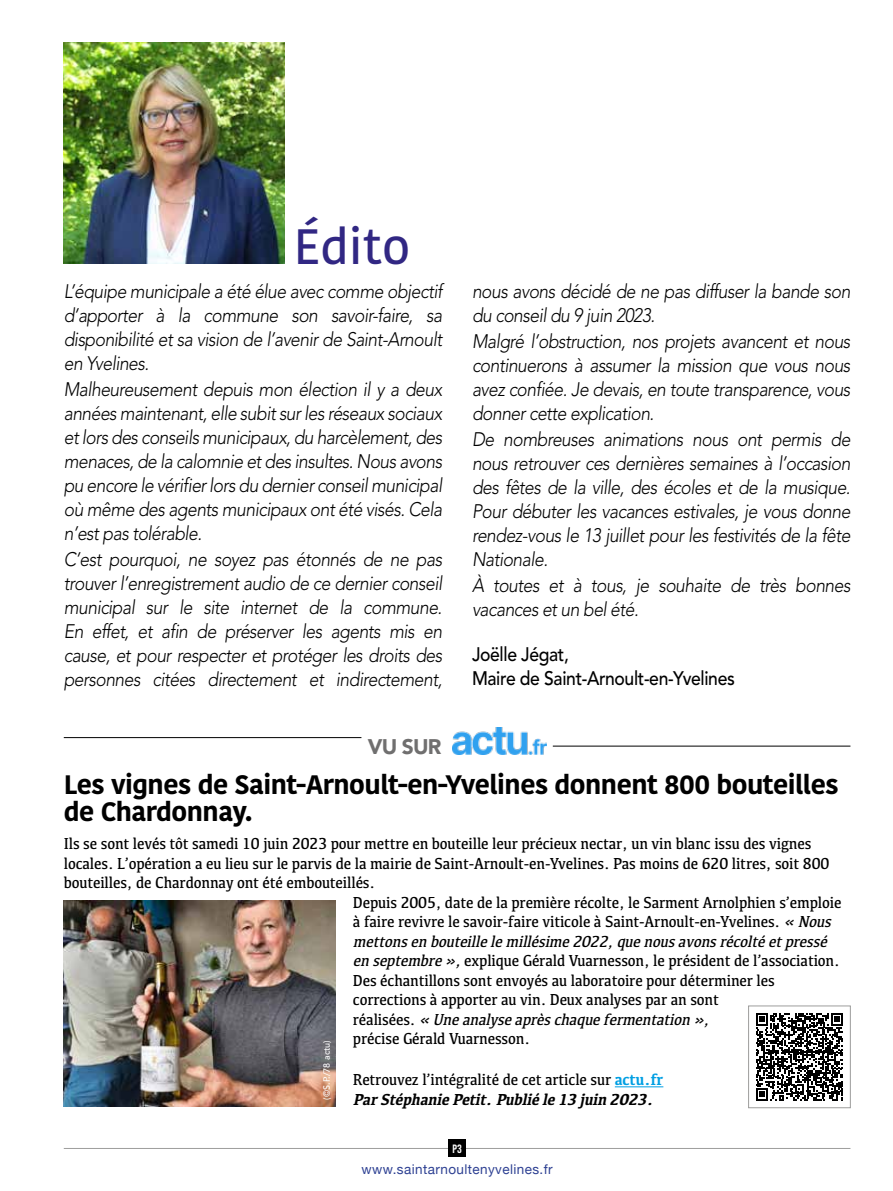
<style>
.page{position:relative;width:893px;height:1191px;background:#fff}
.page>*{position:absolute;margin:0;border:0;box-sizing:border-box;transform-origin:0 0}
.t1{font:500 49.5px "Kohinoor Bangla";color:#312783}
.t2{font:700 26.7px/27px "Kohinoor Bangla";letter-spacing:-.02em;color:#000}
.t3{font:900 21px "Avenir LT Std";color:#706f6f}
.t4{font:italic 300 19.5px/24px "Avenir LT Std";letter-spacing:-.03em;color:#000;text-align:justify;scale:.9 1}
.t5{font:500 19.5px/24px "Avenir LT Std";letter-spacing:-.02em;color:#000;scale:.9 1}
.t6{font:16.5px/19.5px "Kefa";letter-spacing:-.01em;color:#000;scale:.9 1}
.t7{font:italic 16.5px "Kefa";color:#000;scale:.9 1}
.t8{font:13.5px "Helvetica Neue";letter-spacing:.03em;color:#2e4193}
.t9{font:12px "Bebas Neue";color:#fff}
.t10{font:500 9px "Avenir LT Std";color:#fff}
.s1{font-style:italic}
.s2{font-style:normal}
.s3{font-weight:700;color:#009fe3}
.s4{font-weight:700;font-style:italic}
</style>
<div class="page">
<hr style="left:64px;top:1148px;width:786px;height:1px;background:#9d9d9c">
<div style="left:449px;top:1140px;width:17px;height:17px;background:#000"></div>
<img style="left:64px;top:43px;width:221px;height:221px">
<hr style="left:553px;top:745px;width:297px;height:1px;background:#000">
<hr style="left:615px;top:1086px;width:48px;height:1px;background:#009fe3">
<img style="left:64px;top:900px;width:272px;height:206px">
<img style="left:453px;top:727px;width:93px;height:27px">
<hr style="left:64px;top:737px;width:297px;height:1px;background:#000">
<svg style="left:756px;top:1013px;width:87px;height:87px"></svg>
<div style="left:748px;top:1005px;width:102px;height:103px;border:1px solid #9d9d9c"></div>
<h1 class="t1" style="left:294px;top:207px;width:118px">Édito</h1>
<p class="t4" style="left:64px;top:279px;width:422px">L’équipe municipale a été élue avec comme objectif d’apporter à la commune son savoir-faire, sa disponibilité et sa vision de l’avenir de Saint-Arnoult en Yvelines.</p>
<p class="t4" style="left:64px;top:377px;width:422px">Malheureusement depuis mon élection il y a deux années maintenant, elle subit sur les réseaux sociaux et lors des conseils municipaux, du harcèlement, des menaces, de la calomnie et des insultes. Nous avons pu encore le vérifier lors du dernier conseil municipal où même des agents municipaux ont été visés. Cela n’est pas tolérable.</p>
<p class="t4" style="left:64px;top:547px;width:422px">C’est pourquoi, ne soyez pas étonnés de ne pas trouver l’enregistrement audio de ce dernier conseil municipal sur le site internet de la commune.<br>En effet, et afin de préserver les agents mis en cause, et pour respecter et protéger les droits des personnes citées directement et indirectement,</p>
<p class="t3" style="left:368px;top:733px;width:75px">VU SUR</p>
<p class="t4" style="left:472px;top:279px;width:422px">nous avons décidé de ne pas diffuser la bande son du conseil du 9 juin 2023.</p>
<p class="t4" style="left:472px;top:329px;width:422px">Malgré l’obstruction, nos projets avancent et nous continuerons à assumer la mission que vous nous avez confiée. Je devais, en toute transparence, vous donner cette explication.</p>
<p class="t4" style="left:472px;top:427px;width:422px">De nombreuses animations nous ont permis de nous retrouver ces dernières semaines à l’occasion des fêtes de la ville, des écoles et de la musique.<br>Pour débuter les vacances estivales, je vous donne rendez-vous le 13 juillet pour les festivités de la fête Nationale.</p>
<p class="t4" style="left:472px;top:574px;width:422px">À toutes et à tous, je souhaite de très bonnes vacances et un bel été.</p>
<p class="t5" style="left:472px;top:643px;width:294px">Joëlle Jégat,<br>Maire de Saint-Arnoult-en-Yvelines</p>
<h2 class="t2" style="left:64px;top:770px;width:776px">Les vignes de Saint-Arnoult-en-Yvelines donnent 800 bouteilles de Chardonnay.</h2>
<p class="t6" style="left:64px;top:833px;width:832px">Ils se sont levés tôt samedi 10 juin 2023 pour mettre en bouteille leur précieux nectar, un vin blanc issu des vignes</p>
<p class="t6" style="left:64px;top:853px;width:852px">locales. L’opération a eu lieu sur le parvis de la mairie de Saint-Arnoult-en-Yvelines. Pas moins de 620 litres, soit 800</p>
<p class="t6" style="left:64px;top:872px;width:347px">bouteilles, de Chardonnay ont été embouteillés.</p>
<p class="t6" style="left:353px;top:892px;width:544px">Depuis 2005, date de la première récolte, le Sarment Arnolphien s’emploie</p>
<p class="t6" style="left:353px;top:911px;width:537px">à faire revivre le savoir-faire viticole à Saint-Arnoult-en-Yvelines. <span class="s1">« Nous</span></p>
<p class="t7" style="left:353px;top:931px;width:533px">mettonsen bouteillelemillésime2022,quenousavonsrécoltéetpressé</p>
<p class="t6" style="left:353px;top:950px;width:542px"><span class="s1">en septembre»,</span>explique Gérald Vuarnesson, le président de l’association.</p>
<p class="t6" style="left:353px;top:970px;width:470px">Des échantillons sont envoyés au laboratoire pour déterminer les</p>
<p class="t6" style="left:353px;top:989px;width:408px">corrections à apporter au vin. Deux analyses par an sont</p>
<p class="t7" style="left:353px;top:1009px;width:402px"><span class="s2">r é a l i s é e s .</span> « Uneanalyseaprèschaquefermentation »,</p>
<p class="t6" style="left:353px;top:1028px;width:198px">précise Gérald Vuarnesson.</p>
<p class="t6" style="left:353px;top:1069px;width:346px">Retrouvez l’intégralité de cet article sur <span class="s3">actu.fr<br></span><span class="s4">ParStéphaniePetit.Publiéle13 juin 2023.</span></p>
<p class="t10" style="left:322px;top:1099px;width:61px;rotate:-90deg">(©S.P./78 actu)</p>
<p class="t9" style="left:452px;top:1142px;width:11px">P3</p>
<p class="t8" style="left:362px;top:1159px;width:193px">www.saintarnoultenyvelines.fr</p>
</div>
